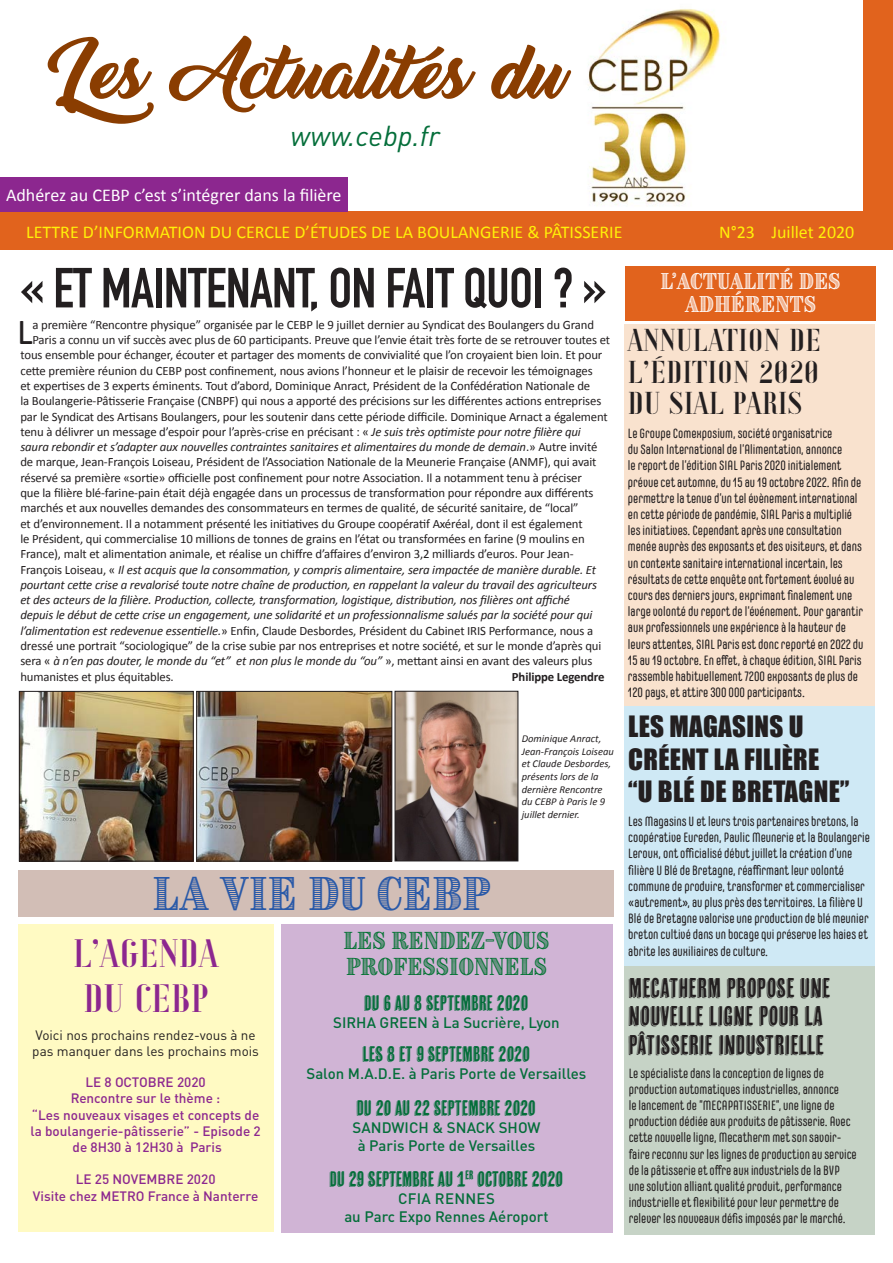
<style>
.page{position:relative;width:893px;height:1263px;background:#fff}
.page>*{position:absolute;margin:0;border:0;box-sizing:border-box;transform-origin:0 0}
.t1{font:60px "Thinking Of Betty";letter-spacing:-.055em;color:#8a3d01}
.t2{font:700 55.5px "DIN Condensed";letter-spacing:-.01em;color:#231f20}
.t3{font:40.5px "Brim Narrow Combined 1";color:#2959a8}
.t4{font:37.5px/45px "Xants";color:#8c278f}
.t5{font:36.9px "Calibri";color:#231f20}
.t6{font:30px/31.5px "Xants";letter-spacing:.01em;color:#231f20;text-align:justify}
.t7{font:italic 28.5px "DIN Pro";color:#046e3a}
.t8{font:27px/28.5px "Cheap Pine";letter-spacing:.01em;color:#231f20}
.t9{font:27px/32.4px "Impact";letter-spacing:.01em;color:#231f20}
.t10{font:21px "Cheap Pine";color:#046e3a}
.t11{font:21px/25.2px "Brim Narrow Combined 1";color:#017231}
.t12{font:19.5px/23.4px "Brim Narrow Combined 1";color:#fff;text-align:center}
.t13{font:18px "Calibri";color:#fff109}
.t14{font:18px "Calibri";color:#fff}
.t15{font:500 15px/18px "DIN Pro";color:#046e3a;text-align:center}
.t16{font:13.5px/16.2px "Carl Marx";color:#231f20}
.t17{font:500 13.5px/16.2px "DIN Pro";color:#8c278f;text-align:center}
.t18{font:13.5px/16.2px "DIN Pro";color:#231f20}
.t19{font:12.75px "Calibri";letter-spacing:-.01em;color:#231f20}
.t20{font:italic 12.75px "Calibri";letter-spacing:-.01em;color:#231f20}
.t21{font:700 12.75px "Calibri";letter-spacing:-.01em;color:#231f20}
.t22{font:italic 10.5px/12.6px "Calibri";color:#231f20}
.s1{font-style:italic}
.s2{font-style:normal}
</style>
<div class="page">
<div style="left:0;top:212px;width:893px;height:38px;background:#e1631d"></div>
<img style="left:198px;top:693px;width:192px;height:166px">
<div style="left:196px;top:691px;width:196px;height:170px;border:1px solid #231f20"></div>
<img style="left:588px;top:8px;width:133px;height:197px">
<div style="left:18px;top:870px;width:595px;height:47px;background:#d2beb6"></div>
<div style="left:863px;top:0;width:30px;height:250px;background:#e1631d"></div>
<div style="left:18px;top:924px;width:255px;height:307px;background:#fffac3"></div>
<div style="left:281px;top:924px;width:331px;height:308px;background:#d0b4d5"></div>
<div style="left:0;top:177px;width:348px;height:34px;background:#8c278f"></div>
<div style="left:624px;top:324px;width:250px;height:382px;background:#f9e2ce"></div>
<div style="left:625px;top:266px;width:251px;height:54px;background:#e1631d"></div>
<div style="left:624px;top:706px;width:251px;height:260px;background:#cfe9f5"></div>
<div style="left:624px;top:966px;width:251px;height:268px;background:#c6d3c6"></div>
<img style="left:21px;top:693px;width:170px;height:166px">
<div style="left:19px;top:691px;width:174px;height:170px;border:1px solid #231f20"></div>
<img style="left:397px;top:693px;width:119px;height:166px">
<div style="left:395px;top:691px;width:123px;height:170px;border:1px solid #231f20"></div>
<p class="t1" style="left:55px;top:43px;width:514px">Les Actualités du</p>
<p class="t7" style="left:291px;top:114px;width:151px">www.cebp.fr</p>
<p class="t14" style="left:6px;top:184px;width:337px">Adhérez au CEBP c’est s’intégrer dans la filière</p>
<p class="t13" style="left:26px;top:220px;width:598px">LETTRE D’INFORMATION DU CERCLE D’ÉTUDES DE LA BOULANGERIE &amp; PÂTISSERIE</p>
<p class="t13" style="left:719px;top:220px;width:137px">N°23 Juillet 2020</p>
<p class="t2" style="left:20px;top:251px;width:587px">« ET MAINTENANT, ON FAIT QUOI ? »</p>
<p class="t5" style="left:17px;top:309px;width:17px">L</p>
<p class="t19" style="left:32px;top:317px;width:563px">a première “Rencontre physique” organisée par le CEBP le 9 juillet dernier au Syndicat des Boulangers du Grand</p>
<p class="t19" style="left:32px;top:332px;width:579px">Paris a connu un vif succès avec plus de 60 participants. Preuve que l’envie était très forte de se retrouver toutes et</p>
<p class="t19" style="left:20px;top:347px;width:583px">tous ensemble pour échanger, écouter et partager des moments de convivialité que l’on croyaient bien loin. Et pour</p>
<p class="t19" style="left:20px;top:362px;width:574px">cette première réunion du CEBP post confinement, nous avions l’honneur et le plaisir de recevoir les témoignages</p>
<p class="t19" style="left:20px;top:378px;width:571px">et expertises de 3 experts éminents. Tout d’abord, Dominique Anract, Président de la Confédération Nationale de</p>
<p class="t19" style="left:20px;top:393px;width:582px">la Boulangerie-Pâtisserie Française (CNBPF) qui nous a apporté des précisions sur les différentes actions entreprises</p>
<p class="t19" style="left:20px;top:408px;width:589px">par le Syndicat des Artisans Boulangers, pour les soutenir dans cette période difficile. Dominique Arnact a également</p>
<p class="t19" style="left:20px;top:424px;width:562px">tenu à délivrer un message d’espoir pour l’après-crise en précisant : « <span class="s1">Je suis très optimiste pour notre filière qui</span></p>
<p class="t20" style="left:20px;top:439px;width:578px">saura rebondir et s’adapter aux nouvelles contraintes sanitaires et alimentaires du monde de demain<span class="s2">.» Autre invité</span></p>
<p class="t19" style="left:20px;top:454px;width:578px">de marque, Jean-François Loiseau, Président de l’Association Nationale de la Meunerie Française (ANMF), qui avait</p>
<p class="t19" style="left:20px;top:470px;width:563px">réservé sa première «sortie» officielle post confinement pour notre Association. Il a notamment tenu à préciser</p>
<p class="t19" style="left:20px;top:485px;width:575px">que la filière blé-farine-pain était déjà engagée dans un processus de transformation pour répondre aux différents</p>
<p class="t19" style="left:20px;top:500px;width:560px">marchés et aux nouvelles demandes des consommateurs en termes de qualité, de sécurité sanitaire, de “local”</p>
<p class="t19" style="left:20px;top:515px;width:564px">et d’environnement. Il a notamment présenté les initiatives du Groupe coopératif Axéréal, dont il est également</p>
<p class="t19" style="left:20px;top:531px;width:566px">le Président, qui commercialise 10 millions de tonnes de grains en l’état ou transformées en farine (9 moulins en</p>
<p class="t19" style="left:20px;top:546px;width:555px">France), malt et alimentation animale, et réalise un chiffre d’affaires d’environ 3,2 milliards d’euros. Pour Jean-</p>
<p class="t20" style="left:20px;top:561px;width:577px"><span class="s2">François Loiseau, «</span> Il est acquis que la consommation, y compris alimentaire, sera impactée de manière durable. Et</p>
<p class="t20" style="left:20px;top:577px;width:578px">pourtant cette crise a revalorisé toute notre chaîne de production, en rappelant la valeur du travail des agriculteurs</p>
<p class="t20" style="left:20px;top:592px;width:551px">et des acteurs de la filière. Production, collecte, transformation, logistique, distribution, nos filières ont affiché</p>
<p class="t20" style="left:20px;top:607px;width:574px">depuis le début de cette crise un engagement, une solidarité et un professionnalisme salués par la société pour qui</p>
<p class="t19" style="left:20px;top:623px;width:574px"><span class="s1">l’alimentation est redevenue essentielle.</span>» Enfin, Claude Desbordes, Président du Cabinet IRIS Performance, nous a</p>
<p class="t19" style="left:20px;top:638px;width:582px">dressé une portrait “sociologique” de la crise subie par nos entreprises et notre société, et sur le monde d’après qui</p>
<p class="t20" style="left:20px;top:653px;width:574px"><span class="s2">sera «</span> à n’en pas douter, le monde du “et” et non plus le monde du “ou” <span class="s2">», mettant ainsi en avant des valeurs plus</span></p>
<p class="t19" style="left:20px;top:668px;width:155px">humanistes et plus équitables.</p>
<p class="t21" style="left:512px;top:668px;width:94px">Philippe Legendre</p>
<p class="t22" style="left:522px;top:732px;width:94px">Dominique Anract,<br>Jean-François Loiseau et Claude Desbordes, présents lors de la dernière Rencontre du CEBP à Paris le 9 juillet dernier.</p>
<p class="t3" style="left:152px;top:866px;width:340px">LA VIE DU CEBP</p>
<p class="t4" style="left:73px;top:930px;width:147px">L’AGENDA<br>DU CEBP</p>
<p class="t18" style="left:32px;top:1025px;width:228px">Voici nos prochains rendez-vous à ne pas manquer dans les prochains mois</p>
<p class="t17" style="left:31px;top:1073px;width:232px">LE 8 OCTOBRE 2020<br>Rencontre sur le thème :<br>“Les nouveaux visages et concepts de la boulangerie-pâtisserie” - Episode 2 de 8H30 à 12H30 à Paris</p>
<p class="t17" style="left:33px;top:1170px;width:227px">LE 25 NOVEMBRE 2020<br>Visite chez METRO France à Nanterre</p>
<p class="t11" style="left:344px;top:928px;width:207px">LES RENDEZ-VOUS<br>PROFESSIONNELS</p>
<p class="t10" style="left:364px;top:991px;width:165px">DU 6 AU 8 SEPTEMBRE 2020</p>
<p class="t15" style="left:333px;top:1012px;width:228px">SIRHA GREEN à La Sucrière, Lyon</p>
<p class="t10" style="left:363px;top:1042px;width:169px">LES 8 ET 9 SEPTEMBRE 2020</p>
<p class="t15" style="left:306px;top:1063px;width:281px">Salon M.A.D.E. à Paris Porte de Versailles</p>
<p class="t10" style="left:357px;top:1096px;width:181px">DU 20 AU 22 SEPTEMBRE 2020</p>
<p class="t15" style="left:352px;top:1116px;width:190px">SANDWICH &amp; SNACK SHOW à Paris Porte de Versailles</p>
<p class="t10" style="left:330px;top:1167px;width:235px">DU 29 SEPTEMBRE AU 1<sup>ER</sup> OCTOBRE 2020</p>
<p class="t15" style="left:344px;top:1188px;width:206px">CFIA RENNES<br>au Parc Expo Rennes Aéroport</p>
<p class="t12" style="left:661px;top:269px;width:181px">L’ACTUALITÉ DES<br>ADHÉRENTS</p>
<p class="t6" style="left:628px;top:324px;width:195px">ANNULATION DE L’ÉDITION 2020<br>DU SIAL PARIS</p>
<p class="t16" style="left:628px;top:425px;width:237px">Le Groupe Comexposium, société organisatrice<br>du Salon International de l’Alimentation, annonce<br>le report de l’édition SIAL Paris 2020 initialement prévue cet automne, du 15 au 19 octobre 2022. Afin de permettre la tenue d’un tel évènement international en cette période de pandémie, SIAL Paris a multiplié les initiatives. Cependant après une consultation menée auprès des exposants et des visiteurs, et dans un contexte sanitaire international incertain, les résultats de cette enquête ont fortement évolué au cours des derniers jours, exprimant finalement une large volonté du report de l’événement. Pour garantir aux professionnels une expérience à la hauteur de leurs attentes, SIAL Paris est donc reporté en 2022 du 15 au 19 octobre. En effet, à chaque édition, SIAL Paris rassemble habituellement 7200 exposants de plus de 120 pays, et attire 300 000 participants.</p>
<p class="t9" style="left:628px;top:710px;width:223px">LES MAGASINS U<br>CRÉENT LA FILIÈRE “U BLÉ DE BRETAGNE”</p>
<p class="t16" style="left:628px;top:813px;width:243px">Les Magasins U et leurs trois partenaires bretons, la coopérative Eureden, Paulic Meunerie et la Boulangerie Leroux, ont officialisé début juillet la création d’une filière U Blé de Bretagne, réaffirmant leur volonté commune de produire, transformer et commercialiser «autrement», au plus près des territoires. La filière U Blé de Bretagne valorise une production de blé meunier breton cultivé dans un bocage qui préserve les haies et abrite les auxiliaires de culture.</p>
<p class="t8" style="left:629px;top:973px;width:203px">MECATHERM PROPOSE UNE<br>NOUVELLE LIGNE POUR LA<br>PÂTISSERIE INDUSTRIELLE</p>
<p class="t16" style="left:629px;top:1065px;width:230px">Le spécialiste dans la conception de lignes de production automatiques industrielles, annonce<br>le lancement de “MECAPATISSERIE”, une ligne de production dédiée aux produits de pâtisserie. Avec cette nouvelle ligne, Mecatherm met son savoir&shy;faire reconnu sur les lignes de production au service de la pâtisserie et offre aux industriels de la BVP une solution alliant qualité produit, performance industrielle et flexibilité pour leur permettre de relever les nouveaux défis imposés par le marché.</p>
</div>
